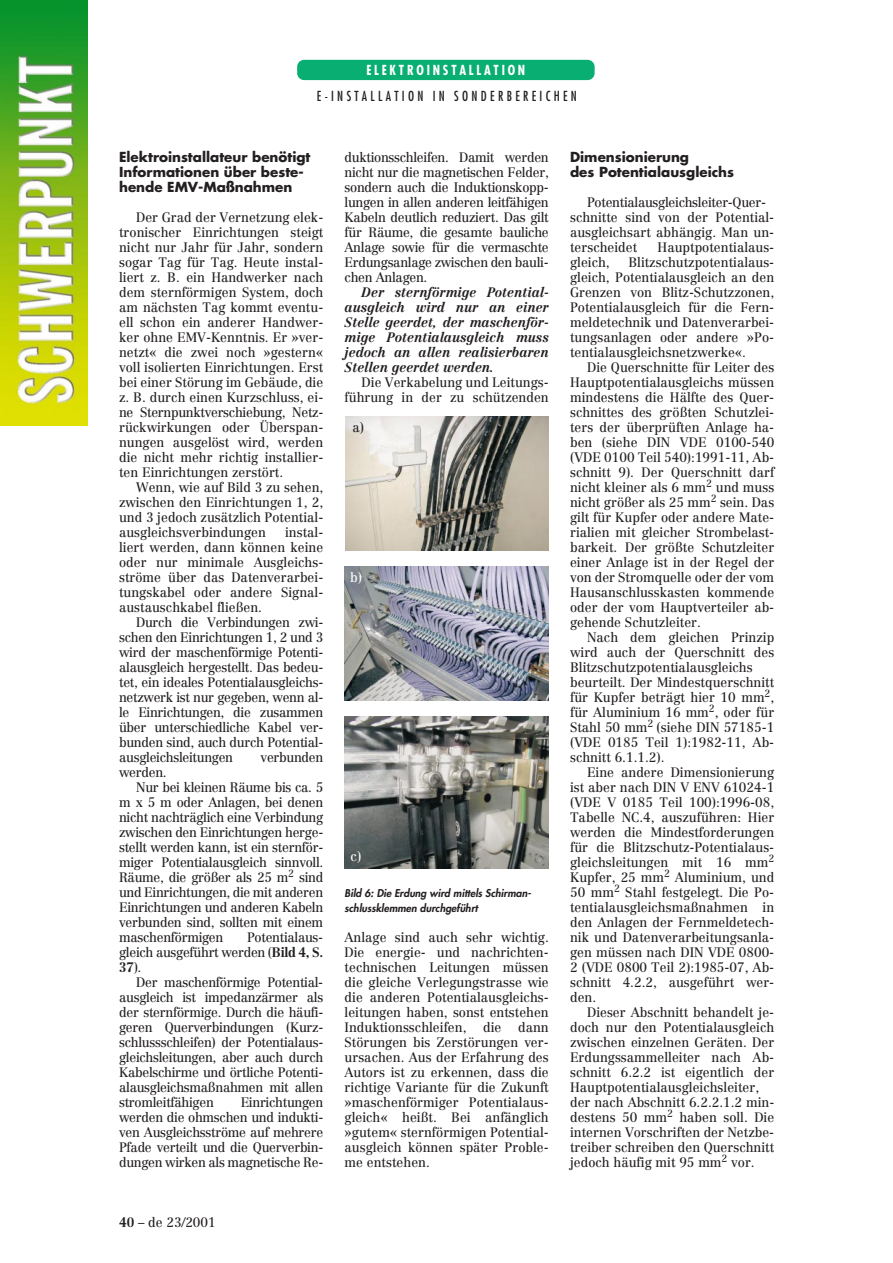
<style>
.page{position:relative;width:893px;height:1263px;background:#fff}
.page>*{position:absolute;margin:0;border:0;box-sizing:border-box;transform-origin:0 0}
.t1{font:13.5px/15px "Centennial";color:#231f20;text-align:justify;scale:.95 1}
.t2{font:13.5px "Centennial";letter-spacing:-.025em;color:#231f20;scale:.95 1}
.t3{font:italic 700 13.5px/15px "Centennial";color:#231f20;text-align:justify;scale:.95 1}
.t4{font:700 13.5px/15px "Futura";color:#231f20}
.t5{font:condensed 13.5px "Futura";letter-spacing:.26em;color:#231f20;scale:.95 1}
.t6{font:700 condensed 13.5px "Futura";letter-spacing:.215em;color:#fff;scale:.95 1}
.t7{font:13.5px "Centennial";color:#fff;scale:.95 1}
.t8{font:italic 800 10.5px/15px "Futura";color:#231f20}
.s1{font-weight:700}
</style>
<div class="page">
<img style="left:0;top:0;width:88px;height:425px">
<div style="left:297px;top:60px;width:297px;height:20px;background:#09ae73;border-radius:7px"></div>
<img style="left:345px;top:417px;width:204px;height:133px">
<img style="left:344px;top:567px;width:205px;height:133px">
<img style="left:344px;top:716px;width:205px;height:153px">
<p class="t6" style="left:366px;top:64px;width:169px">ELEKTROINSTALLATION</p>
<p class="t5" style="left:317px;top:90px;width:275px">E-INSTALLATION IN SONDERBEREICHEN</p>
<p class="t4" style="left:119px;top:150px;width:193px">Elektroinstallateur benötigt<br>Informationen über beste&shy;hende EMV-Maßnahmen</p>
<p class="t1" style="left:119px;top:211px;width:216px;text-indent:17px">Der Grad der Vernetzung elek&shy;tronischer Einrichtungen steigt nicht nur Jahr für Jahr, sondern sogar Tag für Tag. Heute instal&shy;liert z. B. ein Handwerker nach dem sternförmigen System, doch am nächsten Tag kommt eventu&shy;ell schon ein anderer Handwer&shy;ker ohne EMV-Kenntnis. Er »ver&shy;netzt« die zwei noch »gestern« voll isolierten Einrichtungen. Erst bei einer Störung im Gebäude, die z. B. durch einen Kurzschluss, ei&shy;ne Sternpunktverschiebung, Netz&shy;rückwirkungen oder Überspan&shy;nungen ausgelöst wird, werden die nicht mehr richtig installier&shy;ten Einrichtungen zerstört.</p>
<p class="t1" style="left:119px;top:481px;width:216px;text-indent:17px">Wenn, wie auf Bild 3 zu sehen, zwischen den Einrichtungen 1, 2, und 3 jedoch zusätzlich Potential&shy;ausgleichsverbindungen</p>
<p class="t1" style="left:119px;top:526px;width:216px;text-indent:166px">instal&shy;liert werden, dann können keine oder nur minimale Ausgleichs&shy;ströme über das Datenverarbei&shy;tungskabel oder andere Signal&shy;austauschkabel fließen.</p>
<p class="t1" style="left:119px;top:616px;width:216px;text-indent:17px">Durch die Verbindungen zwi&shy;schen den Einrichtungen 1, 2 und 3 wird der maschenförmige Potenti&shy;alausgleich hergestellt. Das bedeu&shy;tet, ein ideales Potentialausgleichs&shy;netzwerk ist nur gegeben, wenn al&shy;le Einrichtungen, die zusammen über unterschiedliche Kabel ver&shy;bunden sind, auch durch Potential&shy;ausgleichsleitungen</p>
<p class="t2" style="left:261px;top:751px;width:67px">verbunden</p>
<p class="t1" style="left:119px;top:766px;width:52px">werden.</p>
<p class="t2" style="left:136px;top:781px;width:198px">Nur bei kleinen Räume bis ca. 5</p>
<p class="t2" style="left:119px;top:796px;width:216px">m x 5 m oder Anlagen, bei denen</p>
<p class="t2" style="left:119px;top:811px;width:216px">nicht nachträglich eine Verbindung</p>
<p class="t2" style="left:119px;top:826px;width:216px">zwischen den Einrichtungen herge-</p>
<p class="t2" style="left:119px;top:841px;width:216px">stellt werden kann, ist ein sternför-</p>
<p class="t2" style="left:119px;top:856px;width:216px">miger Potentialausgleich sinnvoll.</p>
<p class="t2" style="left:119px;top:871px;width:216px">Räume, die größer als 25 m<sup>2</sup> sind</p>
<p class="t2" style="left:119px;top:886px;width:216px">und Einrichtungen, die mit anderen</p>
<p class="t2" style="left:119px;top:901px;width:216px">Einrichtungen und anderen Kabeln</p>
<p class="t2" style="left:119px;top:916px;width:216px">verbunden sind, sollten mit einem</p>
<p class="t2" style="left:119px;top:931px;width:111px">maschenförmigen</p>
<p class="t1" style="left:119px;top:931px;width:216px;text-indent:128px">Potentialaus&shy;gleich ausgeführt werden (<span class="s1">Bild 4, S.<br>37</span>).</p>
<p class="t1" style="left:119px;top:976px;width:216px;text-indent:17px">Der maschenförmige Potential&shy;ausgleich ist impedanzärmer als der sternförmige. Durch die häufi&shy;geren Querverbindungen (Kurz&shy;schlussschleifen) der Potentialaus&shy;gleichsleitungen, aber auch durch Kabelschirme und örtliche Potenti&shy;alausgleichsmaßnahmen mit allen stromleitfähigen</p>
<p class="t1" style="left:119px;top:1096px;width:216px;text-indent:122px">Einrichtungen werden die ohmschen und indukti&shy;ven Ausgleichsströme auf mehrere Pfade verteilt und die Querverbin&shy;dungen wirken als magnetische Re-</p>
<p class="t1" style="left:119px;top:1216px;width:103px"><span class="s1">40</span> – de 23/2001</p>
<p class="t1" style="left:344px;top:151px;width:216px">duktionsschleifen. Damit werden nicht nur die magnetischen Felder, sondern auch die Induktionskopp&shy;lungen in allen anderen leitfähigen Kabeln deutlich reduziert. Das gilt für Räume, die gesamte bauliche Anlage sowie für die vermaschte Erdungsanlage zwischen den bauli&shy;chen Anlagen.</p>
<p class="t3" style="left:344px;top:285px;width:216px;text-indent:17px">Der sternförmige Potential&shy;ausgleich wird nur an einer Stelle geerdet, der maschenför&shy;mige Potentialausgleich muss jedoch an allen realisierbaren Stellen geerdet werden.</p>
<p class="t1" style="left:344px;top:376px;width:216px;text-align:right">Die Verkabelung und Leitungs&shy;führung in der zu schützenden</p>
<p class="t1" style="left:352px;top:421px;width:14px">a)</p>
<p class="t7" style="left:350px;top:571px;width:14px">b)</p>
<p class="t7" style="left:350px;top:851px;width:13px">c)</p>
<p class="t8" style="left:344px;top:886px;width:190px">Bild 6: Die Erdung wird mittels Schirman&shy;schlussklemmen durchgeführt</p>
<p class="t1" style="left:344px;top:931px;width:216px">Anlage sind auch sehr wichtig.<br>Die energie- und nachrichten&shy;technischen Leitungen müssen die gleiche Verlegungstrasse wie die anderen Potentialausgleichs&shy;leitungen haben, sonst entstehen Induktionsschleifen, die dann Störungen bis Zerstörungen ver&shy;ursachen. Aus der Erfahrung des Autors ist zu erkennen, dass die richtige Variante für die Zukunft »maschenförmiger Potentialaus&shy;gleich« heißt. Bei anfänglich »gutem« sternförmigen Potential&shy;ausgleich können später Proble&shy;me entstehen.</p>
<p class="t4" style="left:570px;top:150px;width:165px">Dimensionierung<br>des Potentialausgleichs</p>
<p class="t1" style="left:570px;top:196px;width:216px;text-align:left;text-indent:17px">Potentialausgleichsleiter-Quer&shy;schnitte sind von der Potential&shy;ausgleichsart abhängig. Man un&shy;terscheidet</p>
<p class="t1" style="left:657px;top:241px;width:124px">Hauptpotentialaus-</p>
<p class="t1" style="left:570px;top:256px;width:216px;text-indent:58px">Blitzschutzpotentialaus&shy;gleich, Potentialausgleich an den Grenzen von Blitz-Schutzzonen, Potentialausgleich für die Fern&shy;meldetechnik und Datenverarbei&shy;tungsanlagen oder andere »Po&shy;tentialausgleichsnetzwerke«.</p>
<p class="t1" style="left:570px;top:361px;width:216px;text-indent:17px">Die Querschnitte für Leiter des Hauptpotentialausgleichs müssen mindestens die Hälfte des Quer&shy;schnittes des größten Schutzlei&shy;ters der überprüften Anlage ha&shy;ben (siehe DIN VDE 0100-540 (VDE 0100 Teil 540):1991-11, Ab&shy;schnitt 9). Der Querschnitt darf nicht kleiner als 6 mm<sup>2</sup> und muss nicht größer als 25 mm<sup>2</sup> sein. Das gilt für Kupfer oder andere Mate&shy;rialien mit gleicher Strombelast&shy;barkeit. Der größte Schutzleiter einer Anlage ist in der Regel der von der Stromquelle oder der vom Hausanschlusskasten kommende oder der vom Hauptverteiler ab&shy;gehende Schutzleiter.</p>
<p class="t1" style="left:570px;top:631px;width:216px;text-align:left;text-indent:17px">Nach dem gleichen Prinzip wird auch der Querschnitt des<br>Blitzschutzpotentialausgleichs beurteilt. Der Mindestquerschnitt für Kupfer beträgt hier 10 mm<sup>2</sup>, für Aluminium 16 mm<sup>2</sup>, oder für<br>Stahl 50 mm<sup>2</sup> (siehe DIN 57185-1 (VDE 0185 Teil 1):1982-11, Ab&shy;schnitt 6.1.1.2).</p>
<p class="t1" style="left:570px;top:766px;width:216px;text-indent:17px">Eine andere Dimensionierung ist aber nach DIN V ENV 61024-1 (VDE V 0185 Teil 100):1996-08, Tabelle NC.4, auszuführen: Hier werden die Mindestforderungen für die Blitzschutz-Potentialaus&shy;gleichsleitungen mit 16 mm<sup>2<br></sup>Kupfer, 25 mm<sup>2</sup> Aluminium, und 50 mm<sup>2</sup> Stahl festgelegt. Die Po&shy;tentialausgleichsmaßnahmen in den Anlagen der Fernmeldetech&shy;nik und Datenverarbeitungsanla&shy;gen müssen nach DIN VDE 0800- 2 (VDE 0800 Teil 2):1985-07, Ab&shy;schnitt 4.2.2, ausgeführt wer&shy;den.</p>
<p class="t1" style="left:570px;top:1006px;width:216px;text-align:left;text-indent:17px">Dieser Abschnitt behandelt je&shy;doch nur den Potentialausgleich zwischen einzelnen Geräten. Der<br>Erdungssammelleiter nach Ab&shy;schnitt 6.2.2 ist eigentlich der<br>Hauptpotentialausgleichsleiter, der nach Abschnitt 6.2.2.1.2 min&shy;destens 50 mm<sup>2</sup> haben soll. Die internen Vorschriften der Netzbe&shy;treiber schreiben den Querschnitt jedoch häufig mit 95 mm<sup>2</sup> vor.</p>
<p class="t1" style="left:570px;top:256px;width:43px">gleich,</p>
</div>
